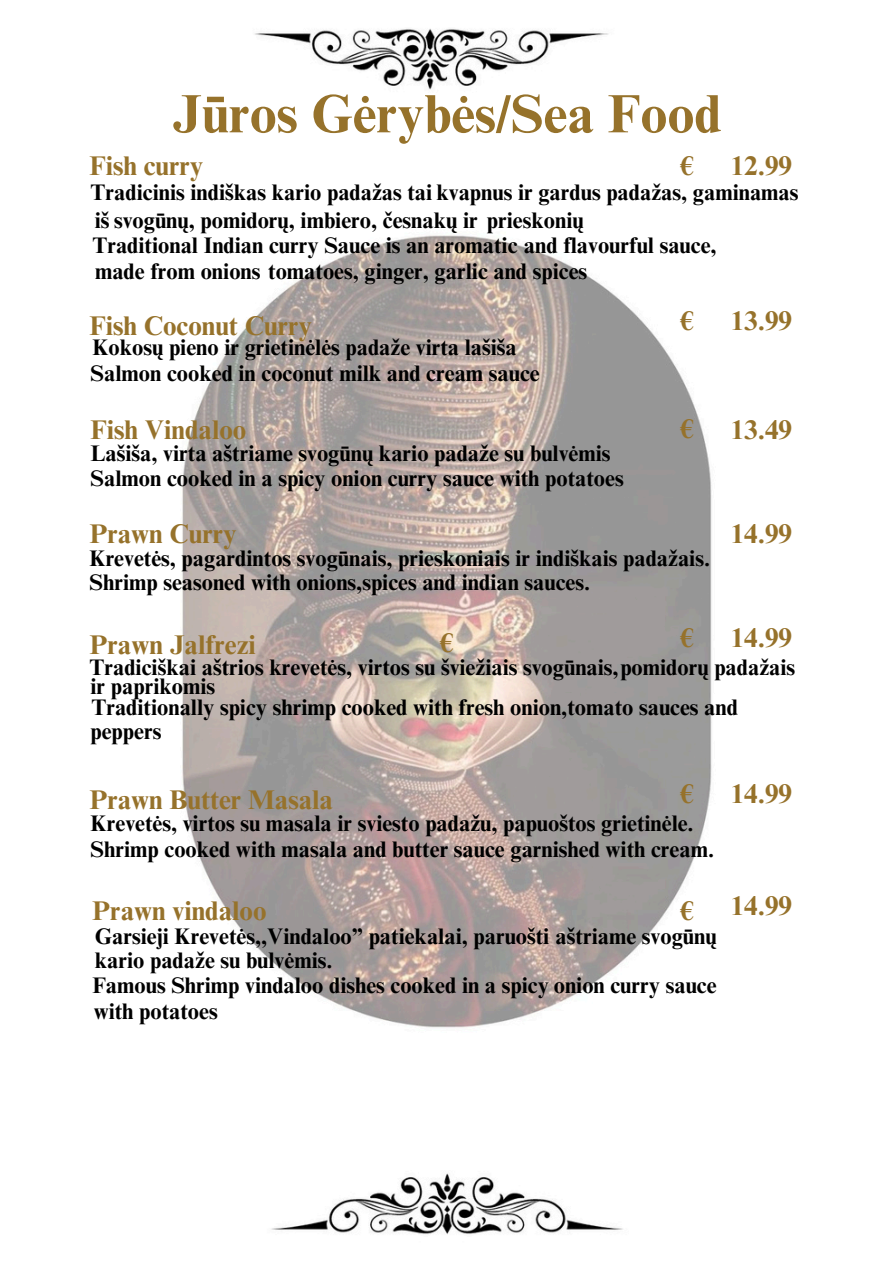
<style>
.page{position:relative;width:894px;height:1264px;background:#fff}
.page>*{position:absolute;margin:0;border:0;box-sizing:border-box;transform-origin:0 0}
.t1{font:700 54px "Times NRMT Pro";color:#96722b}
.t2{font:700 27px "Times NRMT Pro";color:#96722b}
.t3{font:700 22.5px "Times NRMT Pro";color:#000}
</style>
<div class="page">
<img style="left:182px;top:28px;width:530px;height:1207px">
<h1 class="t1" style="left:172px;top:94px;width:550px">Jūros Gėrybės/Sea Food</h1>
<h2 class="t2" style="left:89px;top:155px;width:115px">Fish curry</h2>
<h2 class="t3" style="left:91px;top:183px;width:709px">Tradicinis indiškas kario padažas tai kvapnus ir gardus padažas, gaminamas</h2>
<p class="t3" style="left:95px;top:212px;width:490px">iš svogūnų, pomidorų, imbiero, česnakų ir prieskonių</p>
<p class="t3" style="left:95px;top:262px;width:493px">made from onions tomatoes, ginger, garlic and spices</p>
<p class="t2" style="left:730px;top:155px;width:63px">12.99</p>
<p class="t2" style="left:680px;top:155px;width:15px">€</p>
<p class="t3" style="left:92px;top:237px;width:625px">Traditional Indian curry Sauce is an aromatic and flavourful sauce,</p>
<p class="t2" style="left:680px;top:311px;width:15px">€</p>
<p class="t2" style="left:730px;top:311px;width:63px">13.99</p>
<p class="t2" style="left:89px;top:315px;width:224px">Fish Coconut Curry</p>
<p class="t3" style="left:92px;top:339px;width:426px">Kokosų pieno ir grietinėlės padaže virta lašiša</p>
<h2 class="t3" style="left:91px;top:365px;width:450px">Salmon cooked in coconut milk and cream sauce</h2>
<p class="t2" style="left:90px;top:420px;width:157px">Fish Vindaloo</p>
<p class="t2" style="left:730px;top:420px;width:63px">13.49</p>
<p class="t3" style="left:91px;top:445px;width:521px">Lašiša, virta aštriame svogūnų kario padaže su bulvėmis</p>
<h2 class="t3" style="left:91px;top:470px;width:534px">Salmon cooked in a spicy onion curry sauce with potatoes</h2>
<h2 class="t2" style="left:89px;top:524px;width:149px">Prawn Curry</h2>
<p class="t3" style="left:89px;top:550px;width:622px">Krevetės, pagardintos svogūnais, prieskoniais ir indiškais padažais.</p>
<p class="t3" style="left:89px;top:574px;width:502px">Shrimp seasoned with onions,spices and indian sauces.</p>
<p class="t2" style="left:89px;top:634px;width:168px">Prawn Jalfrezi</p>
<p class="t2" style="left:680px;top:419px;width:15px">€</p>
<h2 class="t2" style="left:730px;top:524px;width:63px">14.99</h2>
<p class="t2" style="left:440px;top:632px;width:15px">€</p>
<p class="t2" style="left:680px;top:627px;width:15px">€</p>
<p class="t2" style="left:730px;top:627px;width:63px">14.99</p>
<h2 class="t3" style="left:89px;top:658px;width:707px">Tradiciškai aštrios krevetės, virtos su šviežiais svogūnais,pomidorų padažais</h2>
<p class="t3" style="left:90px;top:678px;width:126px">ir paprikomis</p>
<h2 class="t3" style="left:91px;top:698px;width:648px">Traditionally spicy shrimp cooked with fresh onion,tomato sauces and</h2>
<p class="t3" style="left:90px;top:723px;width:72px">peppers</p>
<p class="t2" style="left:680px;top:783px;width:15px">€</p>
<h2 class="t2" style="left:89px;top:789px;width:245px">Prawn Butter Masala</h2>
<p class="t3" style="left:91px;top:814px;width:604px">Krevetės, virtos su masala ir sviesto padažu, papuoštos grietinėle.</p>
<h2 class="t3" style="left:91px;top:840px;width:624px">Shrimp cooked with masala and butter sauce garnished with cream.</h2>
<p class="t2" style="left:92px;top:900px;width:176px">Prawn vindaloo</p>
<p class="t3" style="left:95px;top:928px;width:623px">Garsieji Krevetės,,Vindaloo” patiekalai, paruošti aštriame svogūnų</p>
<p class="t3" style="left:95px;top:951px;width:239px">kario padaže su bulvėmis.</p>
<p class="t3" style="left:92px;top:976px;width:625px">Famous Shrimp vindaloo dishes cooked in a spicy onion curry sauce</p>
<p class="t3" style="left:94px;top:1002px;width:125px">with potatoes</p>
<h2 class="t2" style="left:680px;top:900px;width:15px">€</h2>
<p class="t2" style="left:730px;top:783px;width:63px">14.99</p>
<p class="t2" style="left:730px;top:895px;width:63px">14.99</p>
</div>
